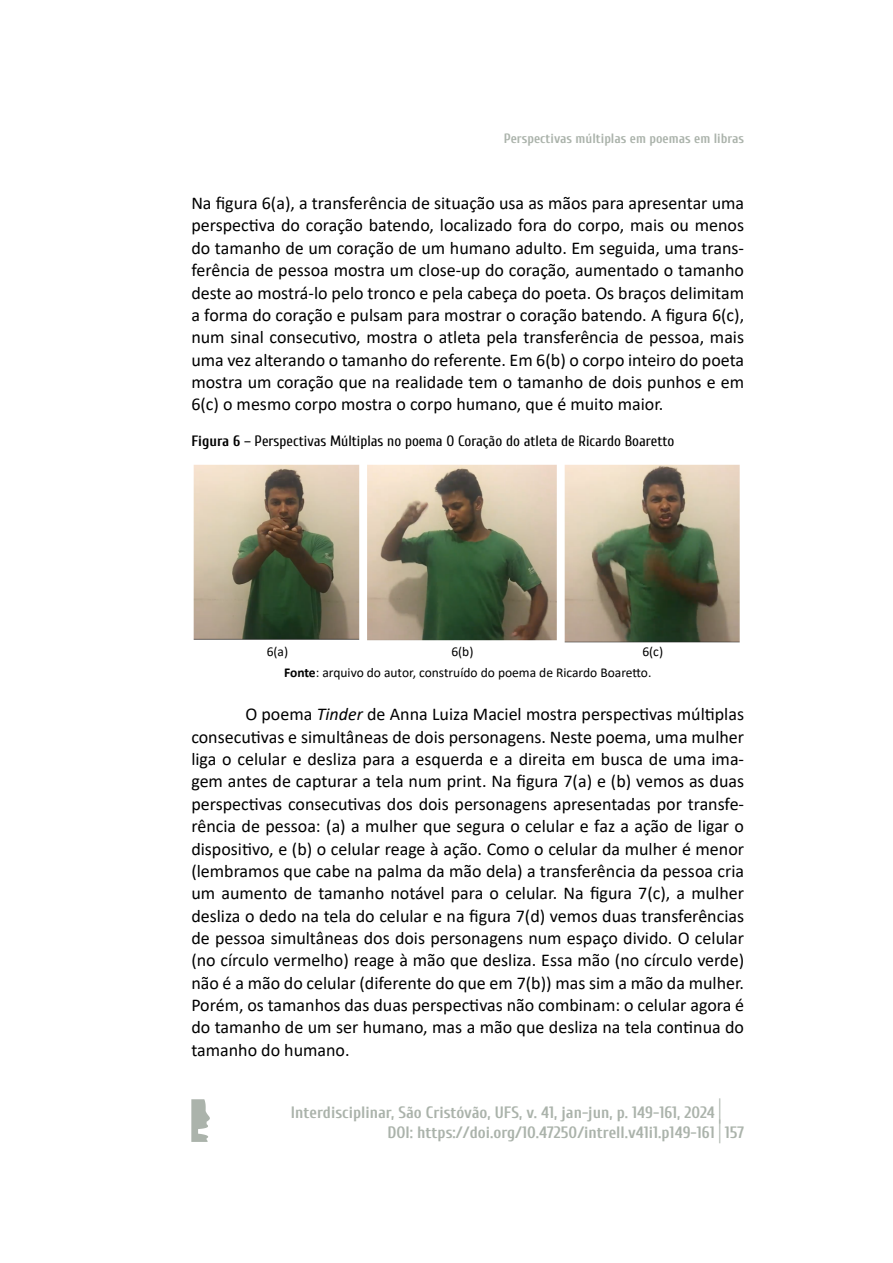
<style>
.page{position:relative;width:893px;height:1263px;background:#fff}
.page>*{position:absolute;margin:0;border:0;box-sizing:border-box;transform-origin:0 0}
.t1{font:18px/22.4px "Calibri";color:#000;text-align:justify}
.t2{font:700 16.5px/19.8px "Cuprum";color:#abb3ab}
.t3{font:15px "Cuprum";color:#000}
.t4{font:13.5px/21px "Calibri";color:#000}
.t5{font:700 13.5px "Cuprum";color:#abb3ab}
.s1{font-weight:700}
.s2{font-style:italic}
.s3{font-size:28.05px}
.s4{font-size:26.4px}
</style>
<div class="page">
<svg style="left:191px;top:1099px;width:19px;height:43px"></svg>
<img style="left:193px;top:464px;width:547px;height:179px">
<p class="t5" style="left:504px;top:128px;width:242px">Perspectivas múltiplas em poemas em libras</p>
<p class="t1" style="left:191px;top:191px;width:554px">Na figura 6(a), a transferência de situação usa as mãos para apresentar uma perspectiva do coração batendo, localizado fora do corpo, mais ou menos do tamanho de um coração de um humano adulto. Em seguida, uma trans&shy;ferência de pessoa mostra um close-up do coração, aumentado o tamanho deste ao mostrá-lo pelo tronco e pela cabeça do poeta. Os braços delimitam a forma do coração e pulsam para mostrar o coração batendo. A figura 6(c), num sinal consecutivo, mostra o atleta pela transferência de pessoa, mais uma vez alterando o tamanho do referente. Em 6(b) o corpo inteiro do poeta mostra um coração que na realidade tem o tamanho de dois punhos e em 6(c) o mesmo corpo mostra o corpo humano, que é muito maior.</p>
<p class="t3" style="left:191px;top:430px;width:485px"><span class="s1">Figura 6</span> – Perspectivas Múltiplas no poema O Coração do atleta de Ricardo Boaretto</p>
<p class="t4" style="left:284px;top:641px;width:381px;text-indent:358px">6(c)<br><span class="s1">Fonte</span>: arquivo do autor, construído do poema de Ricardo Boaretto.</p>
<p class="t1" style="left:191px;top:703px;width:554px;text-indent:54px">O poema <span class="s2">Tinder</span> de Anna Luiza Maciel mostra perspectivas múltiplas consecutivas e simultâneas de dois personagens. Neste poema, uma mulher liga o celular e desliza para a esquerda e a direita em busca de uma ima&shy;gem antes de capturar a tela num print. Na figura 7(a) e (b) vemos as duas perspectivas consecutivas dos dois personagens apresentadas por transfe&shy;rência de pessoa: (a) a mulher que segura o celular e faz a ação de ligar o dispositivo, e (b) o celular reage à ação. Como o celular da mulher é menor (lembramos que cabe na palma da mão dela) a transferência da pessoa cria um aumento de tamanho notável para o celular. Na figura 7(c), a mulher desliza o dedo na tela do celular e na figura 7(d) vemos duas transferências de pessoa simultâneas dos dois personagens num espaço divido. O celular (no círculo vermelho) reage à mão que desliza. Essa mão (no círculo verde) não é a mão do celular (diferente do que em 7(b)) mas sim a mão da mulher.<br>Porém, os tamanhos das duas perspectivas não combinam: o celular agora é do tamanho de um ser humano, mas a mão que desliza na tela continua do tamanho do humano.</p>
<p class="t4" style="left:267px;top:641px;width:23px">6(a)</p>
<p class="t4" style="left:451px;top:641px;width:24px">6(b)</p>
<p class="t2" style="left:387px;top:1101px;width:358px;text-indent:-96px">Interdisciplinar, São Cristóvão, UFS, v. 41, jan-jun, p. 149-161, 2024 <span class="s3">|<br></span>DOI: https://doi.org/10.47250/intrell.v41i1.p149-161 <span class="s4">|</span> 157</p>
</div>
